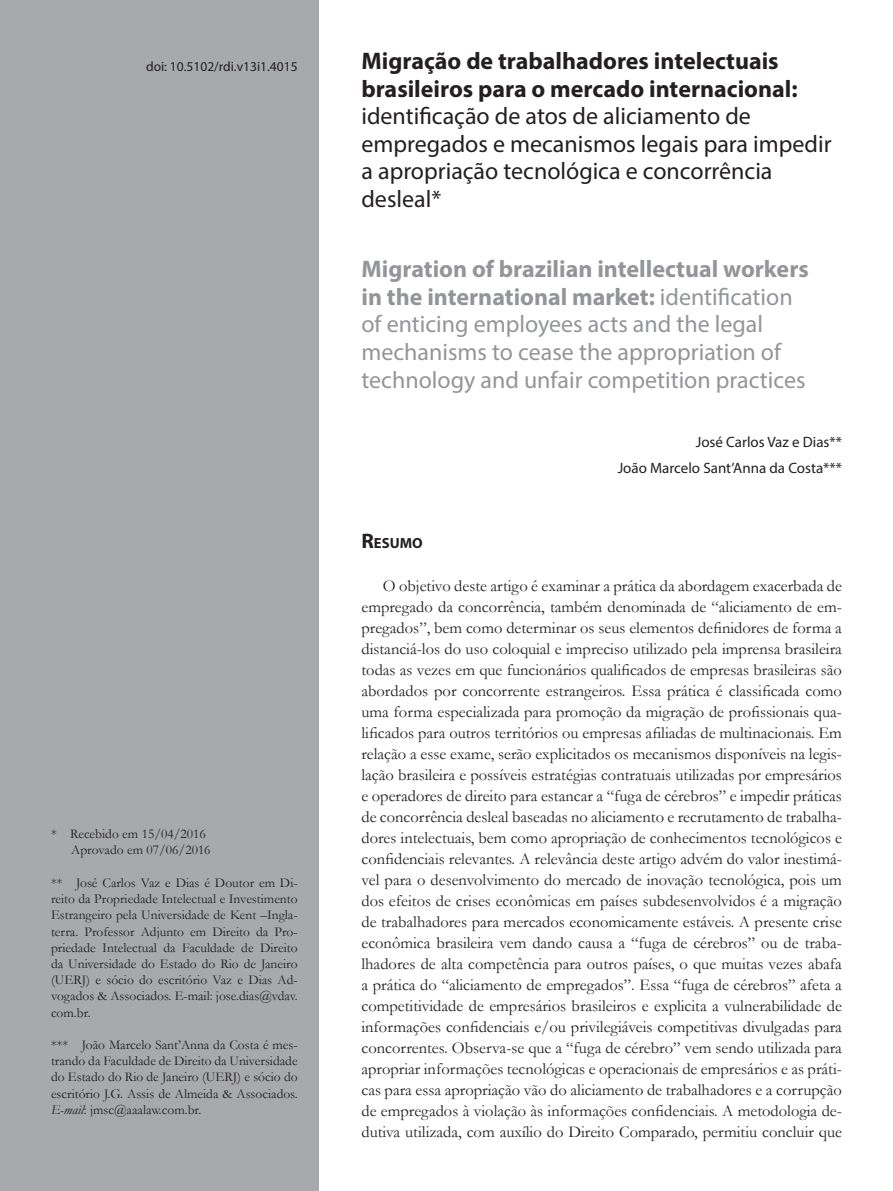
<style>
.page{position:relative;width:893px;height:1191px;background:#fff}
.page>*{position:absolute;margin:0;border:0;box-sizing:border-box;transform-origin:0 0}
.Tit{font:24px/27.6px "Myriad Pro";color:#231f20}
.Tit2{font:24px/27.6px "Myriad Pro";color:#939598}
.texto{font:16.5px/21px "Garamond";color:#231f20;text-align:justify}
.Myriad_10{font:15px "Myriad Pro";color:#231f20}
.Subt{font:700 14.7px "Myriad Pro";color:#231f20}
.rodape{font:13.5px/16.2px "Garamond";color:#231f20;text-align:justify}
.Doi{font:13.5px "Myriad Pro";color:#231f20}
.s1{font-weight:700}
.s2{font-style:italic}
.s3{font-size:21px}
</style>
<div class="page">
<div style="left:0;top:0;width:319px;height:1191px;background:#a8a9ad"></div>
<p class="Doi" style="left:146px;top:58px;width:153px">doi: 10.5102/rdi.v13i1.4015</p>
<p class="Tit" style="left:361px;top:47px;width:472px"><span class="s1">Migração de trabalhadores intelectuais brasileiros para o mercado internacional: </span>identificação de atos de aliciamento de empregados e mecanismos legais para impedir a apropriação tecnológica e concorrência desleal*</p>
<p class="Tit2" style="left:361px;top:255px;width:449px"><span class="s1">Migration of brazilian intellectual workers in the international market:</span> identification of enticing employees acts and the legal mechanisms to cease the appropriation of technology and unfair competition practices</p>
<p class="rodape" style="left:51px;top:825px;width:156px">* Recebido em 15/04/2016</p>
<p class="rodape" style="left:71px;top:841px;width:141px">Aprovado em 07/06/2016</p>
<p class="rodape" style="left:51px;top:874px;width:248px">** José Carlos Vaz e Dias é Doutor em Di&shy;reito da Propriedade Intelectual e Investimento Estrangeiro pela Universidade de Kent –Ingla&shy;terra. Professor Adjunto em Direito da Pro&shy;priedade Intelectual da Faculdade de Direito da Universidade do Estado do Rio de Janeiro (UERJ) e sócio do escritório Vaz e Dias Ad&shy;vogados &amp; Associados. E-mail: jose.dias@vdav. com.br.</p>
<p class="rodape" style="left:51px;top:1036px;width:248px">*** João Marcelo Sant’Anna da Costa é mes&shy;trando da Faculdade de Direito da Universidade do Estado do Rio de Janeiro (UERJ) e sócio do escritório J.G. Assis de Almeida &amp; Associados.<br><span class="s2">E-mail</span>: jmsc@aaalaw.com.br.</p>
<p class="Myriad_10" style="left:696px;top:433px;width:148px">José Carlos Vaz e Dias**</p>
<p class="Myriad_10" style="left:618px;top:459px;width:226px">João Marcelo Sant’Anna da Costa***</p>
<p class="Subt" style="left:361px;top:534px;width:63px"><span class="s3">R</span>ESUMO</p>
<p class="texto" style="left:361px;top:574px;width:482px;text-indent:21px">O objetivo deste artigo é examinar a prática da abordagem exacerbada de empregado da concorrência, também denominada de “aliciamento de em&shy;pregados”, bem como determinar os seus elementos definidores de forma a distanciá-los do uso coloquial e impreciso utilizado pela imprensa brasileira todas as vezes em que funcionários qualificados de empresas brasileiras são abordados por concorrente estrangeiros. Essa prática é classificada como uma forma especializada para promoção da migração de profissionais qua&shy;lificados para outros territórios ou empresas afiliadas de multinacionais. Em relação a esse exame, serão explicitados os mecanismos disponíveis na legis&shy;lação brasileira e possíveis estratégias contratuais utilizadas por empresários e operadores de direito para estancar a “fuga de cérebros” e impedir práticas de concorrência desleal baseadas no aliciamento e recrutamento de trabalha&shy;dores intelectuais, bem como apropriação de conhecimentos tecnológicos e confidenciais relevantes. A relevância deste artigo advém do valor inestimá&shy;vel para o desenvolvimento do mercado de inovação tecnológica, pois um dos efeitos de crises econômicas em países subdesenvolvidos é a migração de trabalhadores para mercados economicamente estáveis. A presente crise econômica brasileira vem dando causa a “fuga de cérebros” ou de traba&shy;lhadores de alta competência para outros países, o que muitas vezes abafa a prática do “aliciamento de empregados”. Essa “fuga de cérebros” afeta a competitividade de empresários brasileiros e explicita a vulnerabilidade de informações confidenciais e/ou privilegiáveis competitivas divulgadas para concorrentes. Observa-se que a “fuga de cérebro” vem sendo utilizada para apropriar informações tecnológicas e operacionais de empresários e as práti&shy;cas para essa apropriação vão do aliciamento de trabalhadores e a corrupção de empregados à violação às informações confidenciais. A metodologia de&shy;dutiva utilizada, com auxílio do Direito Comparado, permitiu concluir que</p>
</div>
